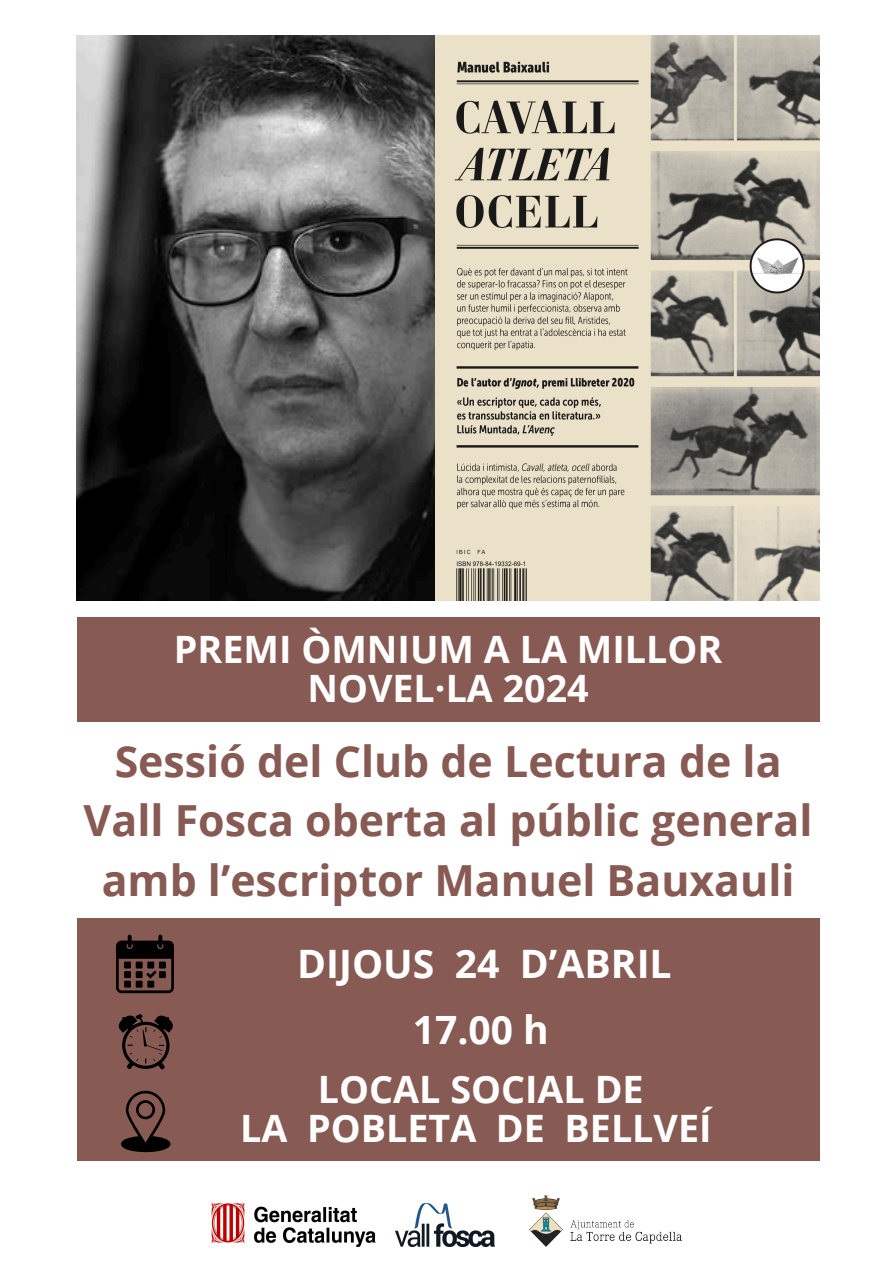
<style>
.page{position:relative;width:893px;height:1263px;background:#fff}
.page>*{position:absolute;margin:0;border:0;box-sizing:border-box;transform-origin:0 0}
.t1{font:700 42.83px/59.6px "Open Sans";color:#875a53;text-align:center}
.t2{font:700 39.15px "Open Sans";color:#fff}
.t3{font:700 39px "Open Sans";color:#fff}
.t4{font:700 37.65px/38.8px "Open Sans";color:#fff;text-align:center}
</style>
<div class="page">
<div style="left:77px;top:919px;width:742px;height:242px;background:#875a53"></div>
<svg style="left:116px;top:935px;width:58px;height:58px"></svg>
<svg style="left:118px;top:1014px;width:55px;height:56px"></svg>
<svg style="left:121px;top:1091px;width:49px;height:62px"></svg>
<img style="left:77px;top:36px;width:358px;height:565px">
<img style="left:395px;top:1204px;width:100px;height:42px">
<img style="left:529px;top:1195px;width:153px;height:51px">
<img style="left:211px;top:1204px;width:164px;height:42px">
<img style="left:435px;top:36px;width:384px;height:565px">
<div style="left:77px;top:617px;width:742px;height:105px;background:#875a53"></div>
<p class="t4" style="left:174px;top:629px;width:550px">PREMI ÒMNIUM A LA MILLOR<br>NOVEL·LA 2024</p>
<h2 class="t1" style="left:84px;top:730px;width:730px">Sessió del Club de Lectura de la<br>Vall Fosca oberta al públic general amb l’escriptor Manuel Bauxauli</h2>
<p class="t2" style="left:297px;top:936px;width:376px">DIJOUS 24 D’ABRIL</p>
<p class="t3" style="left:413px;top:1003px;width:137px">17.00 h</p>
<p class="t4" style="left:318px;top:1069px;width:327px">LOCAL SOCIAL DE</p>
<p class="t4" style="left:240px;top:1108px;width:473px">LA POBLETA DE BELLVEÍ</p>
</div>
